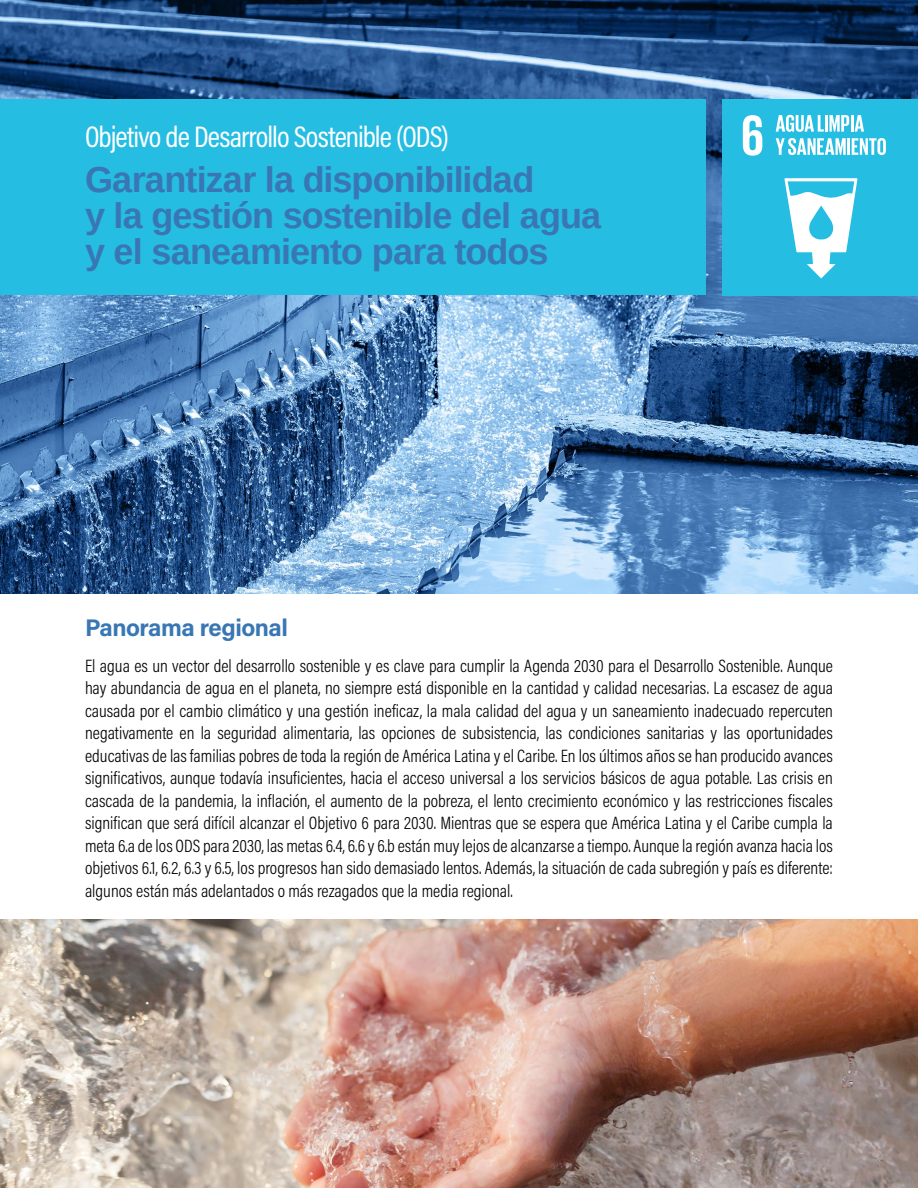
<style>
.page{position:relative;width:918px;height:1188px;background:#fff}
.page>*{position:absolute;margin:0;border:0;box-sizing:border-box;transform-origin:0 0}
.t1{font:700 36px/36px "Arimo";letter-spacing:-.025em;color:#3977b4}
.t2{font:30px "Acumin Pro Cond";letter-spacing:-.03em;color:#fff}
.t3{font:700 24px "Acumin Pro";letter-spacing:-.02em;color:#3977b4}
.t4{font:300 18px/22.5px "Acumin Pro Cond";color:#000;text-align:justify}
</style>
<div class="page">
<img style="left:0;top:0;width:918px;height:594px">
<img style="left:0;top:920px;width:918px;height:268px">
<div style="left:0;top:99px;width:706px;height:196px;background:#26bde3"></div>
<div style="left:723px;top:99px;width:195px;height:197px;background:#26bde3"></div>
<svg style="left:742px;top:115px;width:20px;height:41px"></svg>
<svg style="left:784px;top:178px;width:73px;height:100px"></svg>
<svg style="left:776px;top:115px;width:88px;height:17px"></svg>
<svg style="left:776px;top:138px;width:110px;height:17px"></svg>
<h2 class="t2" style="left:85px;top:117px;width:366px">Objetivo de Desarrollo Sostenible (ODS)</h2>
<h1 class="t1" style="left:85px;top:162px;width:518px">Garantizar la disponibilidad<br>y la gestión sostenible del agua y el saneamiento para todos</h1>
<h3 class="t3" style="left:85px;top:611px;width:204px">Panorama regional</h3>
<p class="t4" style="left:85px;top:654px;width:750px">El agua es un vector del desarrollo sostenible y es clave para cumplir la Agenda 2030 para el Desarrollo Sostenible. Aunque hay abundancia de agua en el planeta, no siempre está disponible en la cantidad y calidad necesarias. La escasez de agua causada por el cambio climático y una gestión ineficaz, la mala calidad del agua y un saneamiento inadecuado repercuten negativamente en la seguridad alimentaria, las opciones de subsistencia, las condiciones sanitarias y las oportunidades educativas de las familias pobres de toda la región de América Latina y el Caribe. En los últimos años se han producido avances significativos, aunque todavía insuficientes, hacia el acceso universal a los servicios básicos de agua potable. Las crisis en cascada de la pandemia, la inflación, el aumento de la pobreza, el lento crecimiento económico y las restricciones fiscales significan que será difícil alcanzar el Objetivo 6 para 2030. Mientras que se espera que América Latina y el Caribe cumpla la meta 6.a de los ODS para 2030, las metas 6.4, 6.6 y 6.b están muy lejos de alcanzarse a tiempo. Aunque la región avanza hacia los objetivos 6.1, 6.2, 6.3 y 6.5, los progresos han sido demasiado lentos. Además, la situación de cada subregión y país es diferente: algunos están más adelantados o más rezagados que la media regional.</p>
</div>
